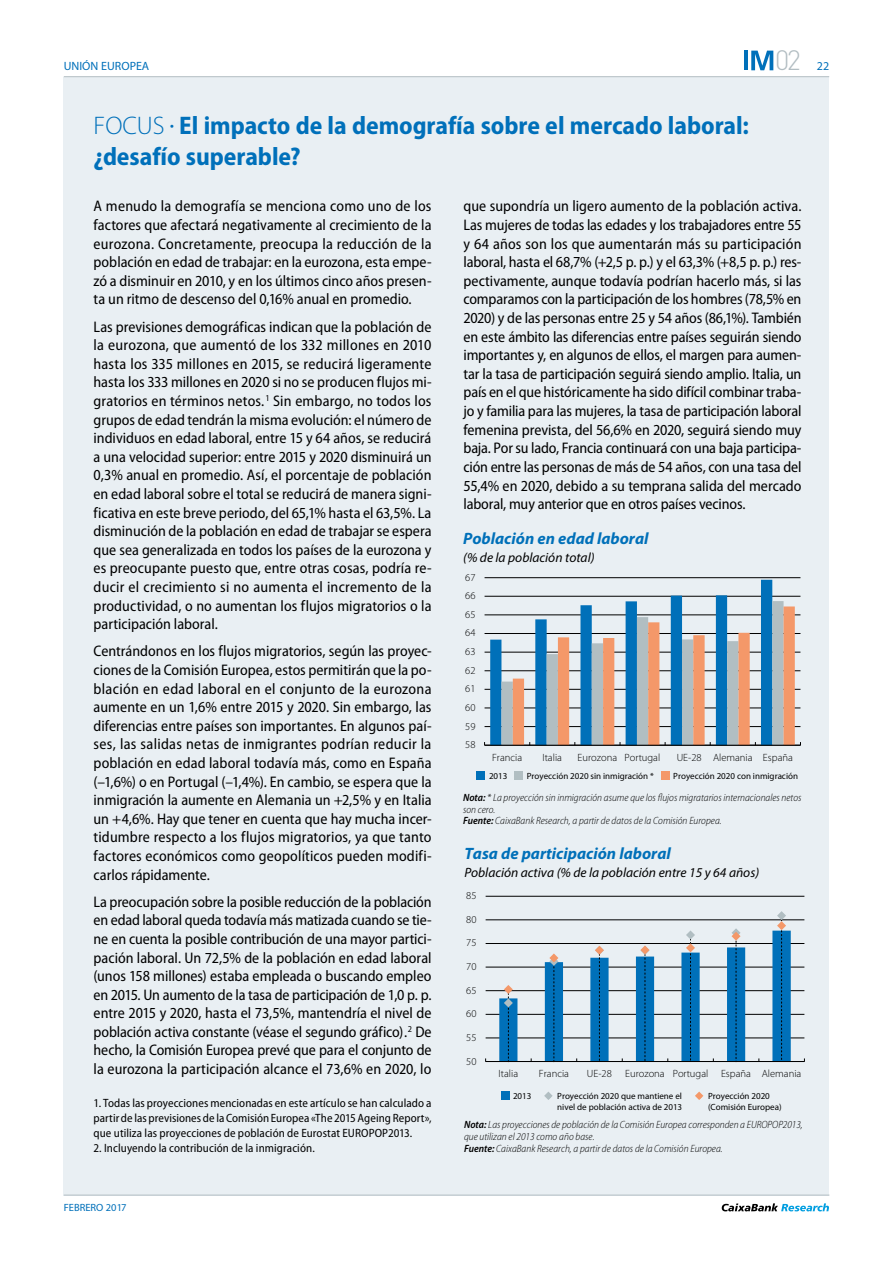
<style>
.page{position:relative;width:893px;height:1263px;background:#fff}
.page>*{position:absolute;margin:0;border:0;box-sizing:border-box;transform-origin:0 0}
.t1{font:300 27.6px "DIN Pro";color:#b2bdc2}
.t2{font:700 semi-condensed 25.5px/30.6px "Myriad Pro";color:#0070ba}
.t3{font:italic 700 16.5px "Myriad Pro";color:#0070b9}
.t4{font:semi-condensed 15.3px/18.6px "Myriad Pro";color:#000;text-align:justify}
.t5{font:italic 13.5px "Myriad Pro";color:#000}
.t6{font:semi-condensed 12px/15px "Myriad Pro";letter-spacing:.01em;color:#000;text-align:justify}
.t7{font:12px "Myriad Pro";color:#0070ba}
.t8{font:italic 300 semi-condensed 10.5px/11.9px "Myriad Pro";color:#000}
.t9{font:300 10.5px "Myriad Pro";color:#000}
.t10{font:10.5px "Myriad Pro";color:#0070ba}
.t11{font:9px/10.2px "Myriad Pro";color:#000}
.s1{font-weight:300;font-stretch:normal}
.s2{font-weight:600}
</style>
<div class="page">
<svg style="left:722px;top:1203px;width:107px;height:8px"></svg>
<svg style="left:751px;top:51px;width:22px;height:19px"></svg>
<svg style="left:744px;top:51px;width:3px;height:19px"></svg>
<div style="left:64px;top:77px;width:765px;height:1118px;background:#e9eff3"></div>
<hr style="left:64px;top:76px;width:765px;height:1px;background:#b2bdc2">
<hr style="left:64px;top:1195px;width:765px;height:1px;background:#b2bdc2">
<hr style="left:485px;top:726px;width:315px;height:1px;background:#000">
<hr style="left:485px;top:708px;width:315px;height:1px;background:#000">
<hr style="left:485px;top:689px;width:315px;height:1px;background:#000">
<hr style="left:485px;top:670px;width:315px;height:1px;background:#000">
<hr style="left:485px;top:652px;width:315px;height:1px;background:#000">
<hr style="left:485px;top:633px;width:315px;height:1px;background:#000">
<hr style="left:485px;top:615px;width:315px;height:1px;background:#000">
<hr style="left:485px;top:596px;width:315px;height:1px;background:#000">
<hr style="left:485px;top:577px;width:315px;height:1px;background:#000">
<svg style="left:490px;top:580px;width:282px;height:165px"></svg>
<hr style="left:485px;top:745px;width:315px;height:1px;background:#000">
<svg style="left:501px;top:601px;width:300px;height:144px"></svg>
<div style="left:477px;top:772px;width:8px;height:8px;background:#0070b9"></div>
<div style="left:514px;top:772px;width:9px;height:8px;background:#b1bec2"></div>
<div style="left:661px;top:772px;width:9px;height:8px;background:#f49869"></div>
<hr style="left:486px;top:1038px;width:318px;height:1px;background:#000">
<hr style="left:486px;top:1014px;width:318px;height:1px;background:#000">
<hr style="left:486px;top:990px;width:318px;height:1px;background:#000">
<hr style="left:486px;top:967px;width:318px;height:1px;background:#000">
<hr style="left:486px;top:943px;width:318px;height:1px;background:#000">
<hr style="left:486px;top:919px;width:318px;height:1px;background:#000">
<hr style="left:486px;top:896px;width:318px;height:1px;background:#000">
<hr style="left:486px;top:1061px;width:318px;height:1px;background:#000">
<svg style="left:544px;top:1092px;width:9px;height:8px"></svg>
<svg style="left:695px;top:1091px;width:8px;height:9px"></svg>
<div style="left:501px;top:1091px;width:8px;height:9px;background:#0070b9"></div>
<svg style="left:499px;top:911px;width:292px;height:150px"></svg>
<h1 class="t1" style="left:775px;top:42px;width:27px">02</h1>
<p class="t7" style="left:64px;top:59px;width:16px">UNIÓN</p>
<p class="t7" style="left:101px;top:59px;width:22px">EUROPEA</p>
<p class="t7" style="left:817px;top:60px;width:14px">22</p>
<h2 class="t2" style="left:94px;top:110px;width:657px"><span class="s1">FOCUS</span> <sup>•</sup> El impacto de la demografía sobre el mercado laboral: ¿desafío superable?</h2>
<p class="t4" style="left:94px;top:197px;width:340px">A menudo la demografía se menciona como uno de los factores que afectará negativamente al crecimiento de la eurozona. Concretamente, preocupa la reducción de la población en edad de trabajar: en la eurozona, esta empe&shy;zó a disminuir en 2010, y en los últimos cinco años presen&shy;ta un ritmo de descenso del 0,16% anual en promedio.</p>
<p class="t4" style="left:94px;top:317px;width:340px;text-align:left">Las previsiones demográficas indican que la población de la eurozona, que aumentó de los 332 millones en 2010 hasta los 335 millones en 2015, se reducirá ligeramente hasta los 333 millones en 2020 si no se producen flujos mi-- gratorios en términos netos.<sup>1</sup> Sin embargo, no todos los grupos de edad tendrán la misma evolución: el número de individuos en edad laboral, entre 15 y 64 años, se reducirá a una velocidad superior: entre 2015 y 2020 disminuirá un 0,3% anual en promedio. Así, el porcentaje de población en edad laboral sobre el total se reducirá de manera signi&shy;ficativa en este breve periodo, del 65,1% hasta el 63,5%. La disminución de la población en edad de trabajar se espera que sea generalizada en todos los países de la eurozona y es preocupante puesto que, entre otras cosas, podría re-- ducir el crecimiento si no aumenta el incremento de la productividad, o no aumentan los flujos migratorios o la participación laboral.</p>
<p class="t4" style="left:94px;top:642px;width:340px;text-align:left">Centrándonos en los flujos migratorios, según las proyec&shy;ciones de la Comisión Europea, estos permitirán que la po-- blación en edad laboral en el conjunto de la eurozona aumente en un 1,6% entre 2015 y 2020. Sin embargo, las diferencias entre países son importantes. En algunos paí&shy;ses, las salidas netas de inmigrantes podrían reducir la población en edad laboral todavía más, como en España (–1,6%) o en Portugal (–1,4%). En cambio, se espera que la inmigración la aumente en Alemania un +2,5% y en Italia un +4,6%. Hay que tener en cuenta que hay mucha incer&shy;tidumbre respecto a los flujos migratorios, ya que tanto factores económicos como geopolíticos pueden modifi&shy;carlos rápidamente.</p>
<p class="t4" style="left:94px;top:892px;width:340px">La preocupación sobre la posible reducción de la población en edad laboral queda todavía más matizada cuando se tie&shy;ne en cuenta la posible contribución de una mayor partici&shy;pación laboral. Un 72,5% de la población en edad laboral (unos 158 millones) estaba empleada o buscando empleo en 2015. Un aumento de la tasa de participación de 1,0 p. p. entre 2015 y 2020, hasta el 73,5%, mantendría el nivel de población activa constante (véase el segundo gráfico).<sup>2</sup> De hecho, la Comisión Europea prevé que para el conjunto de la eurozona la participación alcance el 73,6% en 2020, lo</p>
<p class="t6" style="left:94px;top:1096px;width:340px">1. Todas las proyecciones mencionadas en este artículo se han calculado a partir de las previsiones de la Comisión Europea «The 2015 Ageing Report», que utiliza las proyecciones de población de Eurostat EUROPOP2013.</p>
<p class="t6" style="left:94px;top:1141px;width:223px">2. Incluyendo la contribución de la inmigración.</p>
<p class="t10" style="left:64px;top:1202px;width:12px">FEBRERO</p>
<p class="t10" style="left:106px;top:1202px;width:22px">2017</p>
<p class="t4" style="left:463px;top:197px;width:340px">que supondría un ligero aumento de la población activa.<br>Las mujeres de todas las edades y los trabajadores entre 55 y 64 años son los que aumentarán más su participación laboral, hasta el 68,7% (+2,5 p. p.) y el 63,3% (+8,5 p. p.) res&shy;pectivamente, aunque todavía podrían hacerlo más, si las comparamos con la participación de los hombres (78,5% en 2020) y de las personas entre 25 y 54 años (86,1%). También en este ámbito las diferencias entre países seguirán siendo importantes y, en algunos de ellos, el margen para aumen&shy;tar la tasa de participación seguirá siendo amplio. Italia, un país en el que históricamente ha sido difícil combinar traba&shy;jo y familia para las mujeres, la tasa de participación laboral femenina prevista, del 56,6% en 2020, seguirá siendo muy baja. Por su lado, Francia continuará con una baja participa&shy;ción entre las personas de más de 54 años, con una tasa del 55,4% en 2020, debido a su temprana salida del mercado laboral, muy anterior que en otros países vecinos.</p>
<p class="t3" style="left:463px;top:530px;width:187px">Población en edad laboral</p>
<p class="t5" style="left:463px;top:549px;width:133px">(% de la población total)</p>
<p class="t9" style="left:465px;top:571px;width:12px">67</p>
<p class="t9" style="left:465px;top:590px;width:12px">66</p>
<p class="t9" style="left:465px;top:608px;width:12px">65</p>
<p class="t9" style="left:465px;top:627px;width:12px">64</p>
<p class="t9" style="left:465px;top:646px;width:12px">63</p>
<p class="t9" style="left:465px;top:664px;width:12px">62</p>
<p class="t9" style="left:465px;top:683px;width:12px">61</p>
<p class="t9" style="left:465px;top:702px;width:12px">60</p>
<p class="t9" style="left:465px;top:720px;width:12px">59</p>
<p class="t9" style="left:465px;top:739px;width:12px">58</p>
<p class="t9" style="left:492px;top:751px;width:32px">Francia</p>
<p class="t9" style="left:542px;top:751px;width:21px">Italia</p>
<p class="t9" style="left:578px;top:751px;width:84px">Eurozona Portugal</p>
<p class="t9" style="left:677px;top:751px;width:118px">UE-28 Alemania España</p>
<p class="t11" style="left:489px;top:771px;width:20px">2013</p>
<p class="t11" style="left:527px;top:771px;width:129px">Proyección 2020 sin inmigración *</p>
<p class="t11" style="left:673px;top:771px;width:126px">Proyección 2020 con inmigración</p>
<p class="t8" style="left:463px;top:791px;width:340px"><span class="s2">Nota:</span> * La proyección sin inmigración asume que los flujos migratarios internacionales netos son cero.<br><span class="s2">Fuente:</span> CaixaBank Research, a partir de datos de la Comisión Europea.</p>
<p class="t3" style="left:464px;top:844px;width:208px">Tasa de participación laboral</p>
<p class="t5" style="left:464px;top:864px;width:296px">Población activa (% de la población entre 15 y 64 años)</p>
<p class="t9" style="left:466px;top:890px;width:12px">85</p>
<p class="t9" style="left:466px;top:913px;width:12px">80</p>
<p class="t9" style="left:466px;top:937px;width:12px">75</p>
<p class="t9" style="left:466px;top:961px;width:12px">70</p>
<p class="t9" style="left:466px;top:984px;width:12px">65</p>
<p class="t9" style="left:466px;top:1008px;width:12px">60</p>
<p class="t9" style="left:466px;top:1031px;width:12px">55</p>
<p class="t9" style="left:466px;top:1055px;width:12px">50</p>
<p class="t9" style="left:499px;top:1068px;width:21px">Italia</p>
<p class="t9" style="left:539px;top:1068px;width:32px">Francia</p>
<p class="t9" style="left:587px;top:1068px;width:26px">UE-28</p>
<p class="t9" style="left:625px;top:1068px;width:178px">Eurozona Portugal España Alemania</p>
<p class="t11" style="left:513px;top:1091px;width:20px">2013</p>
<p class="t11" style="left:557px;top:1091px;width:126px">Proyección 2020 que mantiene el nivel de población activa de 2013</p>
<p class="t11" style="left:708px;top:1091px;width:75px">Proyección 2020 (Comisión Europea)</p>
<p class="t8" style="left:464px;top:1119px;width:340px"><span class="s2">Nota:</span> Las proyecciones de población de la Comisión Europea corresponden a EUROPOP2013, que utilizan el 2013 como año base.<br><span class="s2">Fuente:</span> CaixaBank Research, a partir de datos de la Comisión Europea.</p>
</div>
